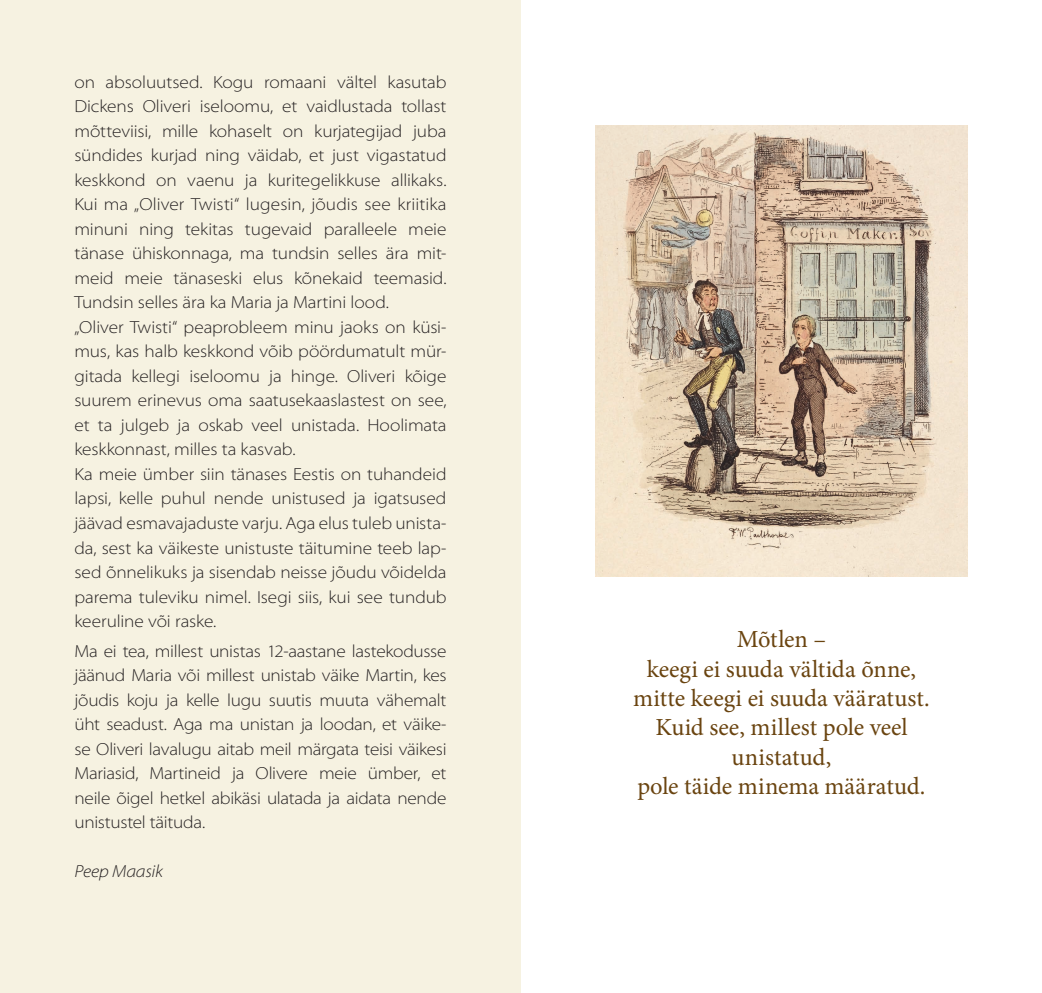
<style>
.page{position:relative;width:1042px;height:993px;background:#fff}
.page>*{position:absolute;margin:0;border:0;box-sizing:border-box;transform-origin:0 0}
.t1{font:24.5px/29.4px "Minion Pro";color:#6a4410;text-align:center}
.t2{font:300 semi-expanded 17.5px/24.5px "Myriad Pro";letter-spacing:-.005em;color:#231f20}
.t3{font:italic 300 semi-expanded 17.5px "Myriad Pro";letter-spacing:-.01em;color:#231f20}
</style>
<div class="page">
<div style="left:0;top:0;width:521px;height:992px;background:#f6f2e1"></div>
<img style="left:595px;top:125px;width:372px;height:451px">
<p class="t2" style="left:74px;top:70px;width:374px">on absoluutsed. Kogu romaani vältel kasutab Dickens Oliveri iseloomu, et vaidlustada tollast mõtteviisi, mille kohaselt on kurjategijad juba sü ndides kurjad ning väidab, et just vigastatud keskkond on vaenu ja kuritegelikkuse allikaks.<br>Kui ma „Oliver Twisti“ lugesin, jõudis see kriitika minuni ning tekitas tugevaid paralleele meie tänase ü hiskonnaga, ma tundsin selles ära mit&shy;meid meie tänaseski elus kõnekaid teemasid.<br>Tundsin selles ära ka Maria ja Martini lood.<br>„Oliver Twisti“ peaprobleem minu jaoks on küsi&shy;mus, kas halb keskkond võib pöördumatult mü r&shy;gitada kellegi iseloomu ja hinge. Oliveri kõige suurem erinevus oma saatusekaaslastest on see, et ta julgeb ja oskab veel unistada. Hoolimata keskkonnast, milles ta kasvab.<br>Ka meie ü mber siin tänases Eestis on tuhandeid lapsi, kelle puhul nende unistused ja igatsused jäävad esmavajaduste varju. Aga elus tuleb unista&shy;da, sest ka väikeste unistuste täitumine teeb lap&shy;sed õnnelikuks ja sisendab neisse jõudu võidelda parema tuleviku nimel. Isegi siis, kui see tundub keeruline või raske.</p>
<p class="t2" style="left:74px;top:638px;width:374px;text-align:justify">Ma ei tea, millest unistas 12-aastane lastekodusse jäänud Maria või millest unistab väike Martin, kes jõudis koju ja kelle lugu suutis muuta vähemalt ü ht seadust. Aga ma unistan ja loodan, et väike&shy;se Oliveri lavalugu aitab meil märgata teisi väikesi Mariasid, Martineid ja Olivere meie ü mber, et neile õigel hetkel abikäsi ulatada ja aidata nende unistustel täituda.</p>
<p class="t3" style="left:74px;top:861px;width:90px">Peep Maasik</p>
<h1 class="t1" style="left:633px;top:624px;width:298px">Mõtlen –<br>keegi ei suuda vältida õnne, mitte keegi ei suuda vääratust.<br>Kuid see, millest pole veel unistatud,<br>pole täide minema määratud.</h1>
</div>
